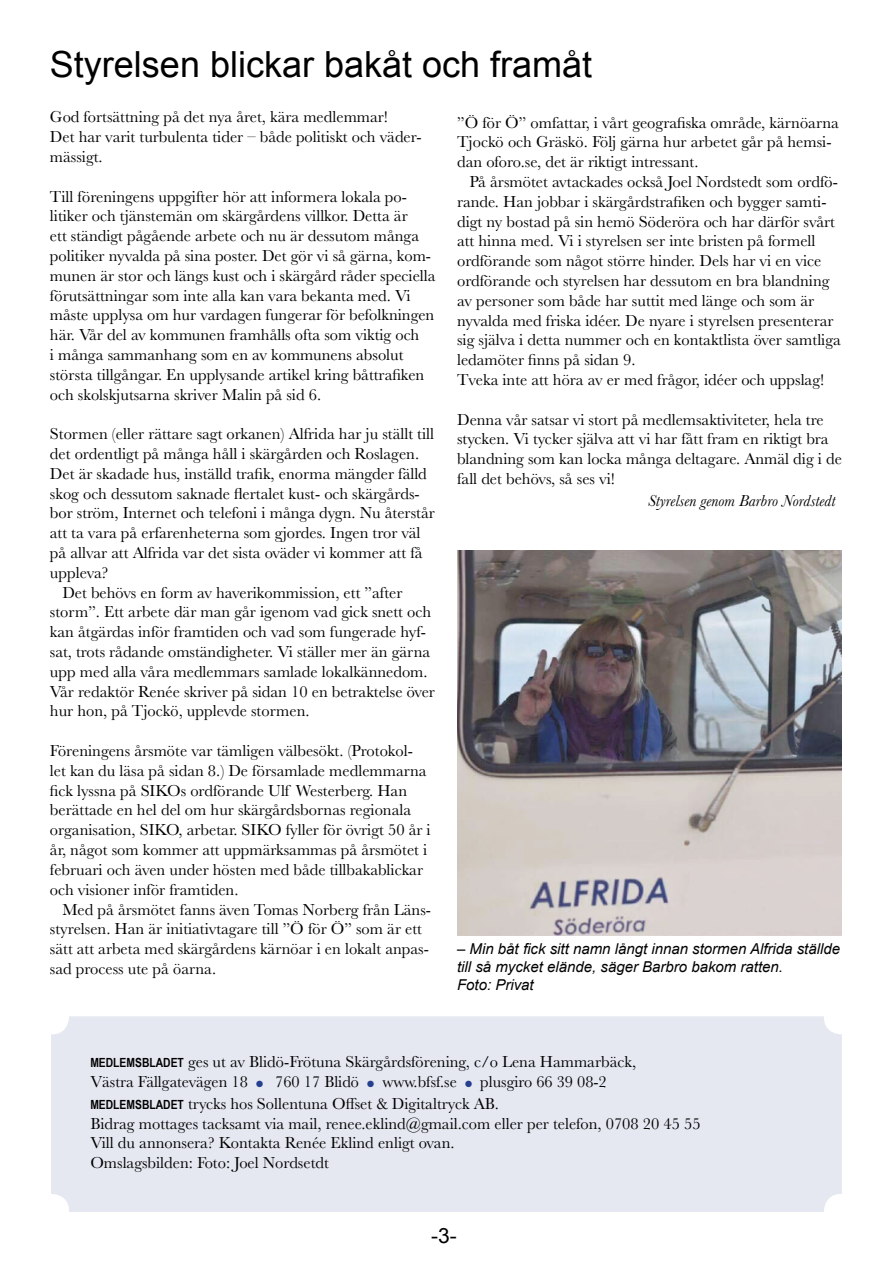
<style>
.page{position:relative;width:893px;height:1263px;background:#fff}
.page>*{position:absolute;margin:0;border:0;box-sizing:border-box;transform-origin:0 0}
.t1{font:36px "Arial";color:#000}
.t2{font:21px "Arial";color:#000}
.t3{font:16.5px/19.8px "Baskerville";color:#000}
.t4{font:italic 16.5px "Baskerville";color:#000}
.t5{font:italic 15px/18px "Arial";color:#000}
.s1{font-family:"Arial Narrow";font-weight:700;font-size:12.6px}
.s2{color:#25408f}
</style>
<div class="page">
<div style="left:52px;top:1017px;width:789px;height:194px;background:#e5e8f1;border-radius:18px"></div>
<div style="left:51px;top:1016px;width:791px;height:196px;border:2px solid #25408f;border-radius:18px"></div>
<img style="left:457px;top:551px;width:385px;height:384px">
<h1 class="t1" style="left:50px;top:41px;width:544px">Styrelsen blickar bakåt och framåt</h1>
<p class="t3" style="left:50px;top:107px;width:373px">God fortsättning på det nya året, kära medlemmar!<br>Det har varit turbulenta tider – både politiskt och väder&shy;mässigt.</p>
<p class="t3" style="left:50px;top:187px;width:387px">Till föreningens uppgifter hör att informera lokala po&shy;litiker och tjänstemän om skärgårdens villkor. Detta är<br>ett ständigt pågående arbete och nu är dessutom många politiker nyvalda på sina poster. Det gör vi så gärna, kom&shy;munen är stor och längs kust och i skärgård råder speciella förutsättningar som inte alla kan vara bekanta med. Vi måste upplysa om hur vardagen fungerar för befolkningen här. Vår del av kommunen framhålls ofta som viktig och<br>i många sammanhang som en av kommunens absolut största tillgångar. En upplysande artikel kring båttrafiken och skolskjutsarna skriver Malin på sid 6.</p>
<p class="t3" style="left:50px;top:424px;width:386px">Stormen (eller rättare sagt orkanen) Alfrida har ju ställt till</p>
<p class="t3" style="left:50px;top:444px;width:371px">det ordentligt på många håll i skärgården och Roslagen.</p>
<p class="t3" style="left:50px;top:464px;width:378px">Det är skadade hus, inställd trafik, enorma mängder fälld</p>
<p class="t3" style="left:50px;top:484px;width:371px">skog och dessutom saknade flertalet kust- och skärgårds-</p>
<p class="t3" style="left:50px;top:503px;width:386px">bor ström, Internet och telefoni i många dygn. Nu återstår</p>
<p class="t3" style="left:50px;top:523px;width:372px">att ta vara på erfarenheterna som gjordes. Ingen tror väl</p>
<p class="t3" style="left:50px;top:543px;width:374px">på allvar att Alfrida var det sista oväder vi kommer att få</p>
<p class="t3" style="left:50px;top:563px;width:60px">uppleva?</p>
<p class="t3" style="left:62px;top:583px;width:342px">Det behövs en form av haverikommission, ett ”after</p>
<p class="t3" style="left:50px;top:602px;width:383px">storm”. Ett arbete där man går igenom vad gick snett och</p>
<p class="t3" style="left:50px;top:622px;width:377px">kan åtgärdas inför framtiden och vad som fungerade hyf-</p>
<p class="t3" style="left:50px;top:642px;width:382px">sat, trots rådande omständigheter. Vi ställer mer än gärna</p>
<p class="t3" style="left:50px;top:662px;width:379px">upp med alla våra medlemmars samlade lokalkännedom.</p>
<p class="t3" style="left:50px;top:682px;width:386px">Vår redaktör Renée skriver på sidan 10 en betraktelse över</p>
<p class="t3" style="left:50px;top:701px;width:261px">hur hon, på Tjockö, upplevde stormen.</p>
<p class="t3" style="left:50px;top:741px;width:382px">Föreningens årsmöte var tämligen välbesökt. (Protokol&shy;let kan du läsa på sidan 8.) De församlade medlemmarna fick lyssna på SIKOs ordförande Ulf Westerberg. Han berättade en hel del om hur skärgårdsbornas regionala organisation, SIKO, arbetar. SIKO fyller för övrigt 50 år i år, något som kommer att uppmärksammas på årsmötet i februari och även under hösten med både tillbakablickar och visioner inför framtiden.</p>
<p class="t3" style="left:50px;top:899px;width:383px;text-indent:12px">Med på årsmötet fanns även Tomas Norberg från Läns&shy;styrelsen. Han är initiativtagare till ”Ö för Ö” som är ett sätt att arbeta med skärgårdens kärnöar i en lokalt anpas&shy;sad process ute på öarna.</p>
<p class="t3" style="left:457px;top:112px;width:383px">”Ö för Ö” omfattar, i vårt geografiska område, kärnöarna<br>Tjockö och Gräskö. Följ gärna hur arbetet går på hemsi&shy;dan oforo.se, det är riktigt intressant.</p>
<p class="t3" style="left:457px;top:172px;width:385px;text-indent:12px">På årsmötet avtackades också Joel Nordstedt som ordfö&shy;rande. Han jobbar i skärgårdstrafiken och bygger samti&shy;digt ny bostad på sin hemö Söderöra och har därför svårt att hinna med. Vi i styrelsen ser inte bristen på formell ordförande som något större hinder. Dels har vi en vice ordförande och styrelsen har dessutom en bra blandning av personer som både har suttit med länge och som är nyvalda med friska idéer. De nyare i styrelsen presenterar sig själva i detta nummer och en kontaktlista över samtliga ledamöter finns på sidan 9.<br>Tveka inte att höra av er med frågor, idéer och uppslag!</p>
<p class="t3" style="left:457px;top:409px;width:386px">Denna vår satsar vi stort på medlemsaktiviteter, hela tre stycken. Vi tycker själva att vi har fått fram en riktigt bra blandning som kan locka många deltagare. Anmäl dig i de fall det behövs, så ses vi!</p>
<p class="t4" style="left:648px;top:489px;width:189px">Styrelsen genom Barbro Nordstedt</p>
<p class="t5" style="left:457px;top:940px;width:384px">– Min båt fick sitt namn långt innan stormen Alfrida ställde till så mycket elände, säger Barbro bakom ratten.<br>Foto: Privat</p>
<p class="t3" style="left:90px;top:1052px;width:547px"><span class="s1">MEDLEMSBLADET</span> ges ut av Blidö-Frötuna Skärgårdsförening, c/o Lena Hammarbäck,<br>Västra Fällgatevägen 18 <span class="s2">●</span> 760 17 Blidö <span class="s2">●</span> www.bfsf.se <span class="s2">●</span> plusgiro 66 39 08-2</p>
<p class="t3" style="left:90px;top:1094px;width:612px"><span class="s1">MEDLEMSBLADET</span> trycks hos Sollentuna Offset &amp; Digitaltryck AB.<br>Bidrag mottages tacksamt via mail, renee.eklind@gmail.com eller per telefon, 0708 20 45 55<br>Vill du annonsera? Kontakta Renée Eklind enligt ovan.<br>Omslagsbilden: Foto: Joel Nordsetdt</p>
<p class="t2" style="left:431px;top:1221px;width:27px">-3-</p>
</div>
